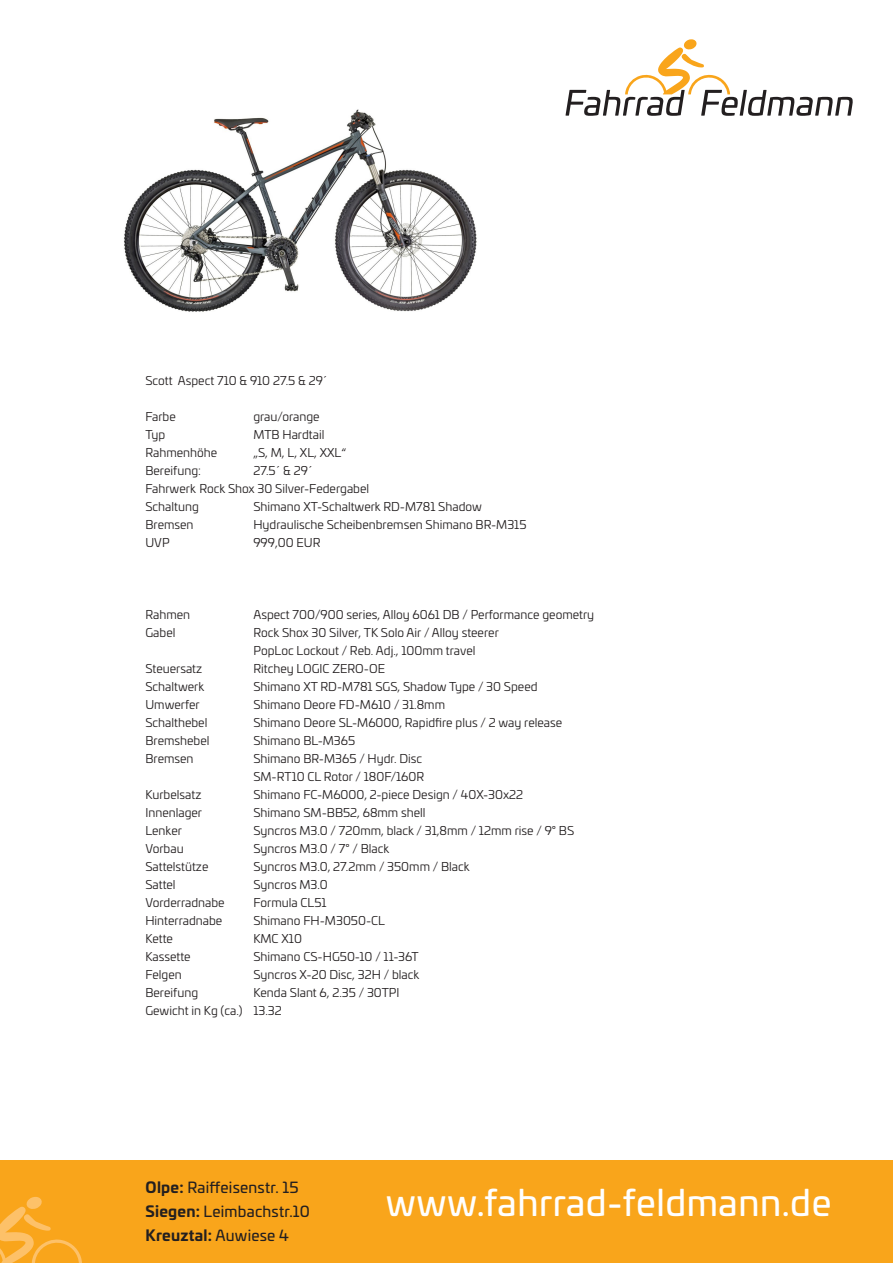
<style>
.page{position:relative;width:893px;height:1263px;background:#fff}
.page>*{position:absolute;margin:0;border:0;box-sizing:border-box;transform-origin:0 0}
.t1{font:36px "Univia Pro";letter-spacing:.015em;color:#fff}
.t2{font:15px "Univia Pro";letter-spacing:.015em;color:#231f20}
.t3{font:700 15px "Univia Pro";letter-spacing:.015em;color:#231f20}
.t4{font:12px "Univia Pro";color:#231f20}
.s1{font-weight:700}
.s2{font-weight:400}
</style>
<div class="page">
<div style="left:0;top:1161px;width:893px;height:102px;background:#f9a51b"></div>
<svg style="left:0;top:1197px;width:82px;height:66px"></svg>
<svg style="left:565px;top:39px;width:288px;height:77px"></svg>
<img style="left:124px;top:109px;width:353px;height:203px">
<p class="t4" style="left:145px;top:372px;width:184px">Scott Aspect 710 &amp; 910 27.5 &amp; 29´</p>
<p class="t4" style="left:145px;top:408px;width:32px">Farbe</p>
<p class="t4" style="left:253px;top:408px;width:68px">grau/orange</p>
<p class="t4" style="left:145px;top:426px;width:21px">Typ</p>
<p class="t4" style="left:253px;top:426px;width:73px">MTB Hardtail</p>
<p class="t4" style="left:145px;top:444px;width:73px">Rahmenhöhe</p>
<p class="t4" style="left:253px;top:444px;width:94px">„S, M, L, XL, XXL“</p>
<p class="t4" style="left:145px;top:462px;width:57px">Bereifung:</p>
<p class="t4" style="left:253px;top:462px;width:61px">27.5´ &amp; 29´</p>
<p class="t4" style="left:145px;top:480px;width:225px">Fahrwerk Rock Shox 30 Silver-Federgabel</p>
<p class="t4" style="left:145px;top:498px;width:55px">Schaltung</p>
<p class="t4" style="left:253px;top:498px;width:230px">Shimano XT-Schaltwerk RD-M781 Shadow</p>
<p class="t4" style="left:145px;top:516px;width:50px">Bremsen</p>
<p class="t4" style="left:253px;top:516px;width:275px">Hydraulische Scheibenbremsen Shimano BR-M315</p>
<p class="t4" style="left:145px;top:534px;width:26px">UVP</p>
<p class="t4" style="left:253px;top:534px;width:69px">999,00 EUR</p>
<p class="t4" style="left:145px;top:606px;width:46px">Rahmen</p>
<p class="t4" style="left:253px;top:606px;width:342px">Aspect 700/900 series, Alloy 6061 DB / Performance geometry</p>
<p class="t4" style="left:145px;top:624px;width:32px">Gabel</p>
<p class="t4" style="left:253px;top:624px;width:247px">Rock Shox 30 Silver, TK Solo Air / Alloy steerer</p>
<p class="t4" style="left:253px;top:642px;width:224px">PopLoc Lockout / Reb. Adj., 100mm travel</p>
<p class="t4" style="left:145px;top:660px;width:58px">Steuersatz</p>
<p class="t4" style="left:253px;top:660px;width:133px">Ritchey LOGIC ZERO-OE</p>
<p class="t4" style="left:145px;top:678px;width:60px">Schaltwerk</p>
<p class="t4" style="left:253px;top:678px;width:286px">Shimano XT RD-M781 SGS, Shadow Type / 30 Speed</p>
<p class="t4" style="left:145px;top:696px;width:56px">Umwerfer</p>
<p class="t4" style="left:253px;top:696px;width:193px">Shimano Deore FD-M610 / 31.8mm</p>
<p class="t4" style="left:145px;top:714px;width:63px">Schalthebel</p>
<p class="t4" style="left:253px;top:714px;width:310px">Shimano Deore SL-M6000, Rapidfire plus / 2 way release</p>
<p class="t4" style="left:145px;top:732px;width:66px">Bremshebel</p>
<p class="t4" style="left:253px;top:732px;width:103px">Shimano BL-M365</p>
<p class="t4" style="left:145px;top:750px;width:50px">Bremsen</p>
<p class="t4" style="left:253px;top:750px;width:170px">Shimano BR-M365 / Hydr. Disc</p>
<p class="t4" style="left:253px;top:768px;width:172px">SM-RT10 CL Rotor / 180F/160R</p>
<p class="t4" style="left:145px;top:786px;width:57px">Kurbelsatz</p>
<p class="t4" style="left:253px;top:786px;width:271px">Shimano FC-M6000, 2-piece Design / 40X-30x22</p>
<p class="t4" style="left:145px;top:804px;width:58px">Innenlager</p>
<p class="t4" style="left:253px;top:804px;width:174px">Shimano SM-BB52, 68mm shell</p>
<p class="t4" style="left:145px;top:822px;width:38px">Lenker</p>
<p class="t4" style="left:253px;top:822px;width:322px">Syncros M3.0 / 720mm, black / 31,8mm / 12mm rise / 9° BS</p>
<p class="t4" style="left:145px;top:840px;width:40px">Vorbau</p>
<p class="t4" style="left:253px;top:840px;width:137px">Syncros M3.0 / 7° / Black</p>
<p class="t4" style="left:145px;top:858px;width:64px">Sattelstütze</p>
<p class="t4" style="left:253px;top:858px;width:218px">Syncros M3.0, 27.2mm / 350mm / Black</p>
<p class="t4" style="left:145px;top:876px;width:32px">Sattel</p>
<p class="t4" style="left:253px;top:876px;width:76px">Syncros M3.0</p>
<p class="t4" style="left:145px;top:894px;width:81px">Vorderradnabe</p>
<p class="t4" style="left:253px;top:894px;width:75px">Formula CL51</p>
<p class="t4" style="left:145px;top:912px;width:78px">Hinterradnabe</p>
<p class="t4" style="left:253px;top:912px;width:133px">Shimano FH-M3050-CL</p>
<p class="t4" style="left:145px;top:930px;width:29px">Kette</p>
<p class="t4" style="left:253px;top:930px;width:50px">KMC X10</p>
<p class="t4" style="left:145px;top:948px;width:47px">Kassette</p>
<p class="t4" style="left:253px;top:948px;width:167px">Shimano CS-HG50-10 / 11-36T</p>
<p class="t4" style="left:145px;top:966px;width:38px">Felgen</p>
<p class="t4" style="left:253px;top:966px;width:167px">Syncros X-20 Disc, 32H / black</p>
<p class="t4" style="left:145px;top:984px;width:54px">Bereifung</p>
<p class="t4" style="left:253px;top:984px;width:148px">Kenda Slant 6, 2.35 / 30TPI</p>
<p class="t4" style="left:145px;top:1002px;width:138px">Gewicht in Kg (ca.) 13.32</p>
<p class="t2" style="left:146px;top:1176px;width:154px"><span class="s1">Olpe:</span> Raiffeisenstr. 15</p>
<p class="t2" style="left:146px;top:1200px;width:166px"><span class="s1">Siegen:</span> Leimbachstr.10</p>
<p class="t3" style="left:146px;top:1223px;width:145px">Kreuztal: <span class="s2">Auwiese 4</span></p>
<p class="t1" style="left:386px;top:1176px;width:447px">www.fahrrad-feldmann.de</p>
</div>
